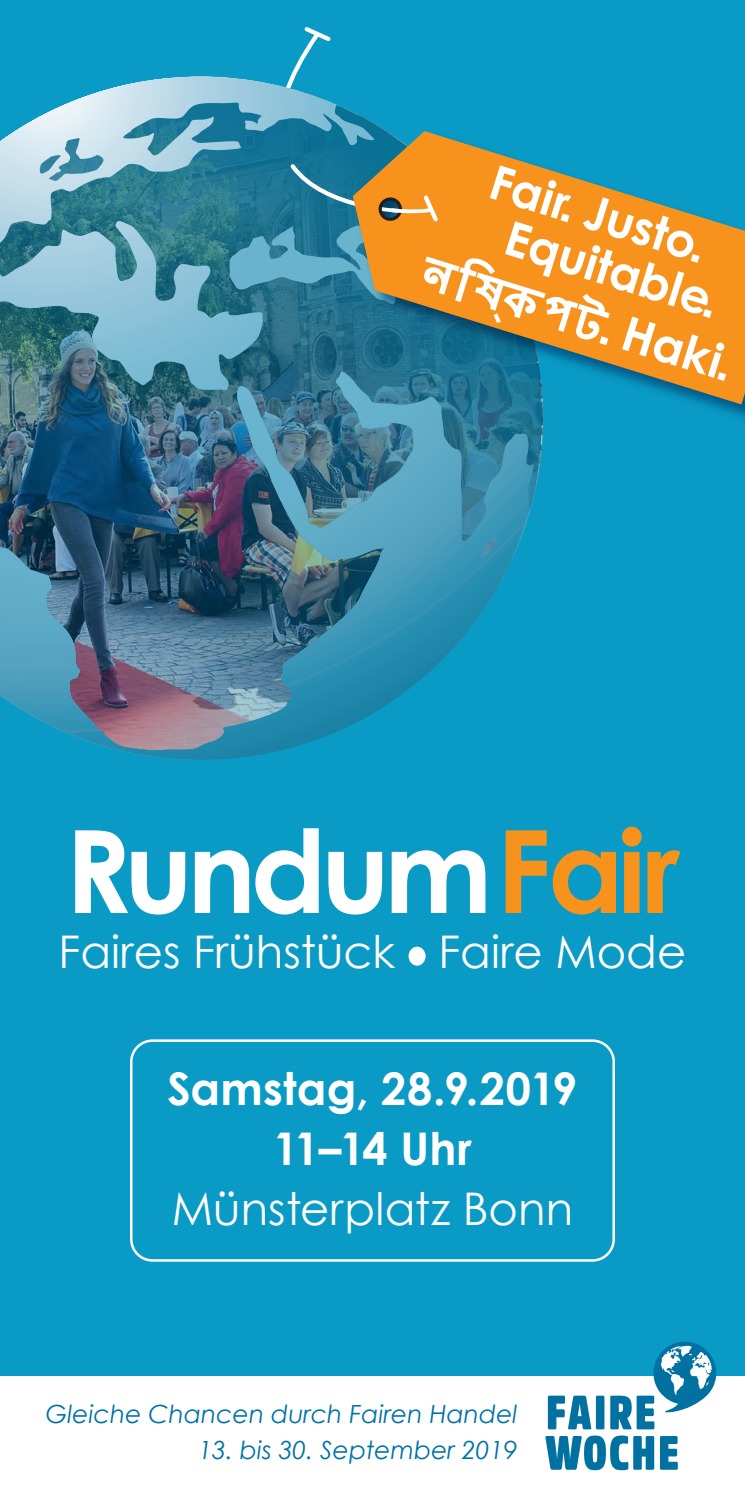
<style>
.page{position:relative;width:745px;height:1489px;background:#fff}
.page>*{position:absolute;margin:0;border:0;box-sizing:border-box;transform-origin:0 0}
.t1{font:700 115px "Century Gothic";letter-spacing:-.05em;color:#fff}
.t2{font:700 47.5px/49px "Century Gothic";color:#fff}
.t3{font:45px "Century Gothic";color:#fff}
.t4{font:700 45px/60px "Century Gothic";letter-spacing:.005em;color:#fff;text-align:center}
.t5{font:italic 25px "Century Gothic";color:#0072a6}
.s1{color:#f7931d}
</style>
<div class="page">
<div style="left:0;top:0;width:744px;height:1375px;background:#099ac5"></div>
<img style="left:0;top:76px;width:541px;height:684px">
<svg style="left:0;top:77px;width:229px;height:26px"></svg>
<svg style="left:0;top:103px;width:229px;height:288px;background:#68a1b2"></svg>
<svg style="left:481px;top:535px;width:17px;height:24px"></svg>
<svg style="left:609px;top:188px;width:135px;height:216px;background:#c8923b"></svg>
<svg style="left:716px;top:372px;width:9px;height:9px"></svg>
<svg style="left:690px;top:254px;width:9px;height:9px"></svg>
<svg style="left:702px;top:309px;width:9px;height:9px"></svg>
<svg style="left:229px;top:27px;width:380px;height:429px"></svg>
<svg style="left:547px;top:1395px;width:44px;height:34px"></svg>
<div style="left:595px;top:1395px;width:9px;height:34px;background:#0071a1;border-radius:2px"></div>
<svg style="left:610px;top:1341px;width:106px;height:88px"></svg>
<svg style="left:660px;top:1436px;width:17px;height:33px"></svg>
<svg style="left:545px;top:1435px;width:108px;height:34px"></svg>
<div style="left:408px;top:946px;width:17px;height:19px;background:#fff;border-radius:50%"></div>
<div style="left:130px;top:1039px;width:484px;height:222px;border:2px solid #fff;border-radius:21px"></div>
<h2 class="t2" style="left:528px;top:164px;width:215px;text-indent:-31px;rotate:17deg">Fair Justo<br>Equitable</h2>
<h2 class="t2" style="left:630px;top:306px;width:104px;rotate:17deg">Haki</h2>
<h1 class="t1" style="left:65px;top:783px;width:616px">Rundum<span class="s1">Fair</span></h1>
<h3 class="t3" style="left:59px;top:919px;width:629px">Faires Frühstück Faire Mode</h3>
<h3 class="t4" style="left:167px;top:1057px;width:411px">Samstag, 28.9.2019<br>11–14 Uhr</h3>
<h3 class="t3" style="left:172px;top:1177px;width:403px">Münsterplatz Bonn</h3>
<p class="t5" style="left:46px;top:1396px;width:473px">Gleiche Chancen durch Fairen Handel</p>
<p class="t5" style="left:198px;top:1432px;width:320px">13. bis 30. September 2019</p>
</div>
